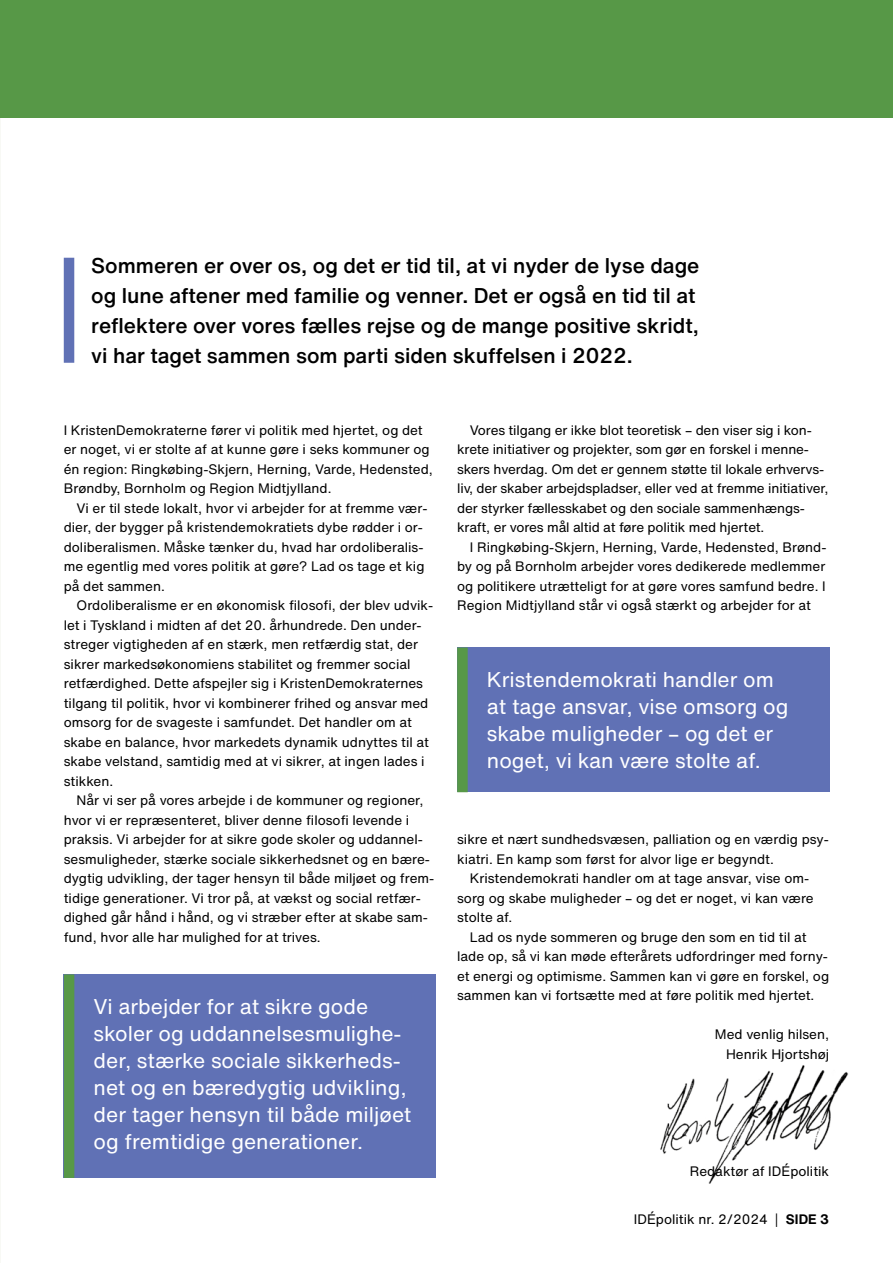
<style>
.page{position:relative;width:893px;height:1263px;background:#fff}
.page>*{position:absolute;margin:0;border:0;box-sizing:border-box;transform-origin:0 0}
.t1{font:21px/27px "Helvetica Now Text";color:#fff}
.t2{font:500 21px/30px "Helvetica Now Text";color:#000}
.t3{font:13.5px/19.5px "Helvetica Now Text";color:#000}
.s1{font-family:"Helvetica Neue"}
.s2{font-weight:700}
</style>
<div class="page">
<img style="left:660px;top:1065px;width:188px;height:119px">
<div style="left:0;top:0;width:893px;height:118px;background:#579847"></div>
<div style="left:64px;top:258px;width:10px;height:105px;background:#6071b5"></div>
<div style="left:64px;top:974px;width:372px;height:204px;background:#6071b5"></div>
<div style="left:64px;top:974px;width:10px;height:204px;background:#579847"></div>
<div style="left:457px;top:647px;width:372px;height:145px;background:#6071b5"></div>
<div style="left:457px;top:647px;width:11px;height:145px;background:#579847"></div>
<p class="t2" style="left:91px;top:250px;width:610px">Sommeren er over os, og det er tid til, at vi nyder de lyse dage og lune aftener med familie og venner. Det er også en tid til at reflektere over vores fælles rejse og de mange positive skridt, vi har taget sammen som parti siden skuffelsen i 2022.</p>
<p class="t3" style="left:64px;top:420px;width:371px">I KristenDemokraterne fører vi politik med hjertet, og det er noget, vi er stolte af at kunne gøre i seks kommuner og én region: Ringkøbing-Skjern, Herning, Varde, Hedensted, Brøndby, Bornholm og Region Midtjylland.</p>
<p class="t3" style="left:64px;top:498px;width:365px;text-indent:13px">Vi er til stede lokalt, hvor vi arbejder for at fremme vær&shy;dier, der bygger på kristendemokratiets dybe rødder i or&shy;doliberalismen. Måske tænker du, hvad har ordoliberalis&shy;me egentlig med vores politik at gøre? Lad os tage et kig på det sammen.</p>
<p class="t3" style="left:64px;top:595px;width:371px;text-indent:13px">Ordoliberalisme er en økonomisk filosofi, der blev udvik&shy;let i Tyskland i midten af det 20. århundrede. Den under&shy;streger vigtigheden af en stærk, men retfærdig stat, der sikrer markedsøkonomiens stabilitet og fremmer social retfærdighed. Dette afspejler sig i KristenDemokraternes tilgang til politik, hvor vi kombinerer frihed og ansvar med omsorg for de svageste i samfundet. Det handler om at skabe en balance, hvor markedets dynamik udnyttes til at skabe velstand, samtidig med at vi sikrer, at ingen lades i stikken.</p>
<p class="t3" style="left:64px;top:790px;width:372px;text-indent:13px">Når vi ser på vores arbejde i de kommuner og regioner, hvor vi er repræsenteret, bliver denne filosofi levende i praksis. Vi arbejder for at sikre gode skoler og uddannel&shy;sesmuligheder, stærke sociale sikkerhedsnet og en bære&shy;dygtig udvikling, der tager hensyn til både miljøet og frem&shy;tidige generationer. Vi tror på, at vækst og social retfær&shy;dighed går hånd i hånd, og vi stræber efter at skabe sam&shy;fund, hvor alle har mulighed for at trives.</p>
<h1 class="t1" style="left:94px;top:992px;width:319px">Vi arbejder for at sikre gode skoler og uddannelsesmulighe&shy;der, stærke sociale sikkerheds&shy;net og en bæredygtig udvikling, der tager hensyn til både miljøet og fremtidige generationer.</h1>
<p class="t3" style="left:457px;top:420px;width:373px;text-indent:13px">Vores tilgang er ikke blot teoretisk – den viser sig i kon&shy;krete initiativer og projekter, som gør en forskel i menne&shy;skers hverdag. Om det er gennem støtte til lokale erhvervs&shy;liv, der skaber arbejdspladser, eller ved at fremme initiativer, der styrker fællesskabet og den sociale sammenhængs&shy;kraft, er vores mål altid at føre politik med hjertet.</p>
<p class="t3" style="left:457px;top:537px;width:371px;text-align:justify;text-indent:13px">I Ringkøbing-Skjern, Herning, Varde, Hedensted, Brønd&shy;by og på Bornholm arbejder vores dedikerede medlemmer og politikere utrætteligt for at gøre vores samfund bedre. I Region Midtjylland står vi også stærkt og arbejder for at</p>
<h1 class="t1" style="left:487px;top:666px;width:303px">Kristendemokrati handler om at tage ansvar, vise omsorg og skabe muligheder – og det er noget, vi kan være stolte af.</h1>
<p class="t3" style="left:457px;top:829px;width:373px">sikre et nært sundhedsvæsen, palliation og en værdig psy&shy;kiatri. En kamp som først for alvor lige er begyndt.</p>
<p class="t3" style="left:457px;top:868px;width:358px;text-indent:13px">Kristendemokrati handler om at tage ansvar, vise om&shy;sorg og skabe muligheder – og det er noget, vi kan være stolte af.</p>
<p class="t3" style="left:457px;top:927px;width:374px;text-indent:13px">Lad os nyde sommeren og bruge den som en tid til at lade op, så vi kan møde efterårets udfordringer med forny&shy;et energi og optimisme. Sammen kan vi gøre en forskel, og sammen kan vi fortsætte med at føre politik med hjertet.</p>
<p class="t3" style="left:715px;top:1024px;width:116px;text-align:right">Med venlig hilsen,<br>Henrik Hjortshøj</p>
<p class="t3" style="left:690px;top:1161px;width:141px">Redaktør af IDÉpolitik</p>
<p class="t3" style="left:634px;top:1209px;width:197px">IDÉpolitik nr. 2/2024 <span class="s1">|</span> <span class="s2">SIDE 3</span></p>
</div>
